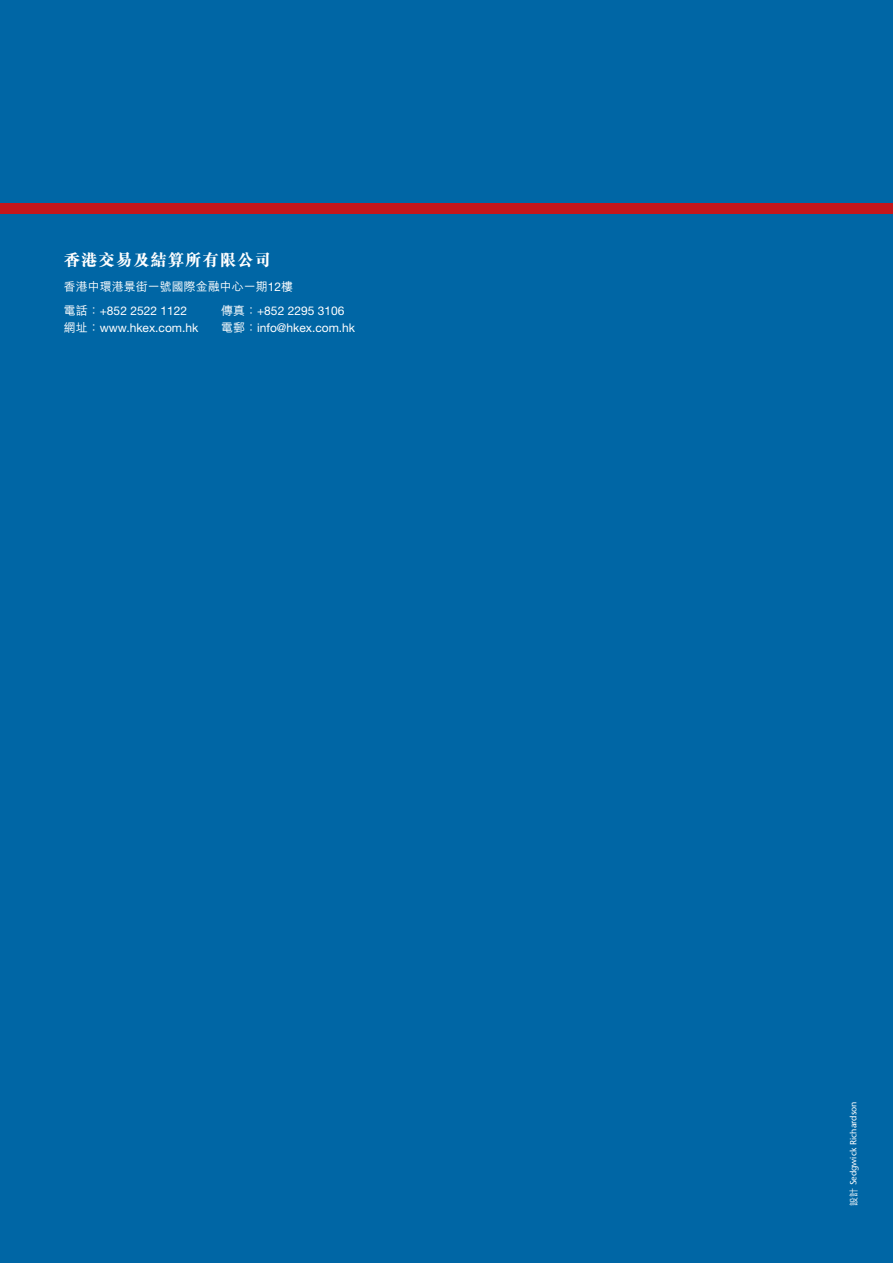
<style>
.page{position:relative;width:893px;height:1263px;background:#0066a5}
.page>*{position:absolute;margin:0;border:0;box-sizing:border-box;transform-origin:0 0}
.t1{font:800 16.5px "M Sung HK";letter-spacing:.05em;color:#fff}
.t2{font:12px "Helvetica Neue";color:#fff}
.t3{font:500 12px "M Hei HK";color:#fff}
.t4{font:9px "Stone Sans";color:#fff}
.s1{font-family:"Helvetica Neue";font-weight:400}
.s2{font-family:"M Hei HK";font-weight:500}
</style>
<div class="page">
<div style="left:0;top:203px;width:893px;height:10px;background:#c4161c"></div>
<h1 class="t1" style="left:64px;top:248px;width:209px">香港交易及結算所有限公司</h1>
<p class="t3" style="left:64px;top:278px;width:231px">香港中環港景街一號國際金融中心一期<span class="s1">12</span>樓</p>
<p class="t2" style="left:64px;top:304px;width:125px"><span class="s2">電話：</span>+852 2522 1122</p>
<p class="t2" style="left:221px;top:304px;width:125px"><span class="s2">傳真：</span>+852 2295 3106</p>
<p class="t2" style="left:64px;top:320px;width:136px"><span class="s2">網址：</span>www.hkex.com.hk</p>
<p class="t2" style="left:221px;top:320px;width:136px"><span class="s2">電郵：</span>info@hkex.com.hk</p>
<p class="t4" style="left:848px;top:1206px;width:106px;rotate:-90deg"><span class="s2">設計</span> Sedgwick Richardson</p>
</div>
